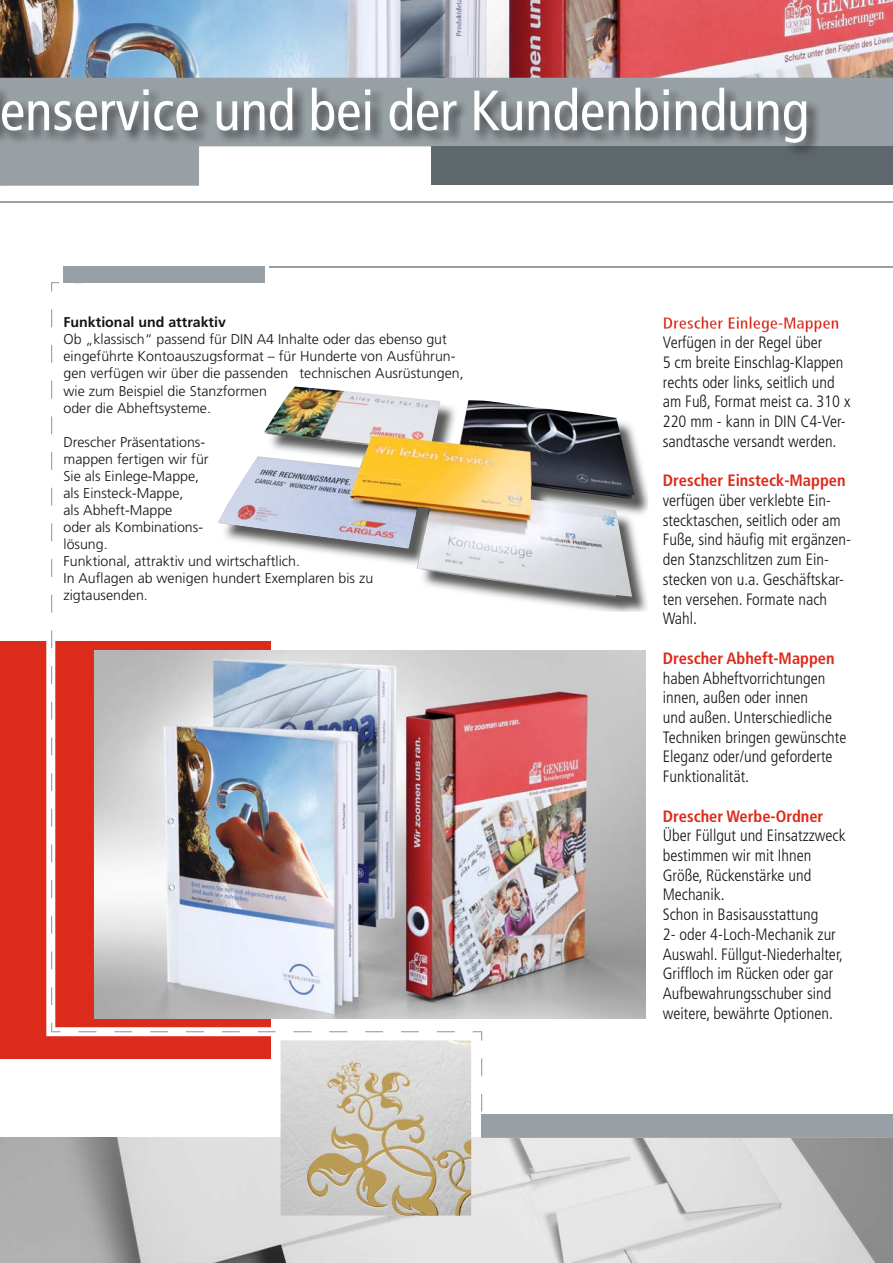
<style>
.page{position:relative;width:893px;height:1263px;background:#fff}
.page>*{position:absolute;margin:0;border:0;box-sizing:border-box;transform-origin:0 0}
.t1{font:condensed 56.7px "Frutiger LT Std";color:#fff}
.t2{font:300 condensed 16.5px/19.6px "Frutiger";color:#131413}
.t3{font:700 condensed 16.5px "Frutiger";color:#dc2a1b}
.t4{font:300 14.25px/17.1px "Frutiger";color:#131413}
.t5{font:700 14.25px "Frutiger";color:#131413}
</style>
<div class="page">
<div style="left:0;top:641px;width:271px;height:418px;background:#dc2a1b"></div>
<svg style="left:46px;top:641px;width:5px;height:395px;background:#fcf0ef"></svg>
<svg style="left:51px;top:282px;width:431px;height:856px"></svg>
<hr style="left:270px;top:267px;width:623px;height:1px;background:#98a0a5">
<hr style="left:0;top:201px;width:893px;height:1px;background:#98a0a5">
<img style="left:0;top:1138px;width:893px;height:125px">
<img style="left:281px;top:1040px;width:190px;height:175px">
<img style="left:94px;top:651px;width:552px;height:367px">
<div style="left:64px;top:266px;width:201px;height:17px;background:#98a0a5"></div>
<div style="left:481px;top:1114px;width:412px;height:24px;background:#98a0a5"></div>
<hr style="left:481px;top:1137px;width:408px;height:1px;background:#a6a7a7">
<img style="left:221px;top:436px;width:427px;height:176px">
<img style="left:218px;top:386px;width:416px;height:211px">
<svg style="left:308px;top:1061px;width:163px;height:155px;background:#cbc4b4"></svg>
<img style="left:0;top:0;width:893px;height:78px">
<svg style="left:0;top:78px;width:893px;height:108px;fill:#98a0a5"></svg>
<div style="left:432px;top:146px;width:461px;height:38px;background:#5e676b"></div>
<img style="left:0;top:85px;width:461px;height:72px">
<img style="left:461px;top:85px;width:359px;height:62px">
<h1 class="t1" style="left:0;top:83px;width:811px">enservice und bei der Kundenbindung</h1>
<p class="t5" style="left:64px;top:317px;width:164px">Funktional und attraktiv</p>
<p class="t4" style="left:64px;top:332px;width:402px">Ob „klassisch“ passend für DIN A4 Inhalte oder das ebenso gut eingeführte Kontoauszugsformat – für Hunderte von Ausführun&shy;gen verfügen wir über die passenden technischen Ausrüstungen, wie zum Beispiel die Stanzformen<br>oder die Abheftsysteme.</p>
<p class="t4" style="left:64px;top:434px;width:311px">Drescher Präsentations-<br>mappen fertigen wir für<br>Sie als Einlege-Mappe,<br>als Einsteck-Mappe,<br>als Abheft-Mappe<br>oder als Kombinations-<br>lösung.<br>Funktional, attraktiv und wirtschaftlich.<br>In Auflagen ab wenigen hundert Exemplaren bis zu zigtausenden.</p>
<p class="t3" style="left:663px;top:316px;width:178px">Drescher Einlege-Mappen</p>
<p class="t2" style="left:663px;top:334px;width:189px">Verfügen in der Regel über<br>5 cm breite Einschlag-Klappen rechts oder links, seitlich und am Fuß, Format meist ca. 310 x<br>220 mm - kann in DIN C4-Ver&shy;sandtasche versandt werden.</p>
<p class="t3" style="left:663px;top:474px;width:184px">Drescher Einsteck-Mappen</p>
<p class="t2" style="left:663px;top:492px;width:190px">verfügen über verklebte Ein&shy;stecktaschen, seitlich oder am<br>Fuße, sind häufig mit ergänzen&shy;den Stanzschlitzen zum Ein&shy;stecken von u.a. Geschäftskar&shy;ten versehen. Formate nach<br>Wahl.</p>
<p class="t3" style="left:663px;top:651px;width:173px">Drescher Abheft-Mappen</p>
<p class="t2" style="left:663px;top:669px;width:185px">haben Abheftvorrichtungen innen, außen oder innen<br>und außen. Unterschiedliche<br>Techniken bringen gewünschte<br>Eleganz oder/und geforderte<br>Funktionalität.</p>
<p class="t3" style="left:663px;top:809px;width:162px">Drescher Werbe-Ordner</p>
<p class="t2" style="left:663px;top:827px;width:184px">Über Füllgut und Einsatzzweck bestimmen wir mit Ihnen<br>Größe, Rückenstärke und<br>Mechanik.<br>Schon in Basisausstattung<br>2- oder 4-Loch-Mechanik zur<br>Auswahl. Füllgut-Niederhalter,<br>Griffloch im Rücken oder gar<br>Aufbewahrungsschuber sind weitere, bewährte Optionen.</p>
</div>
